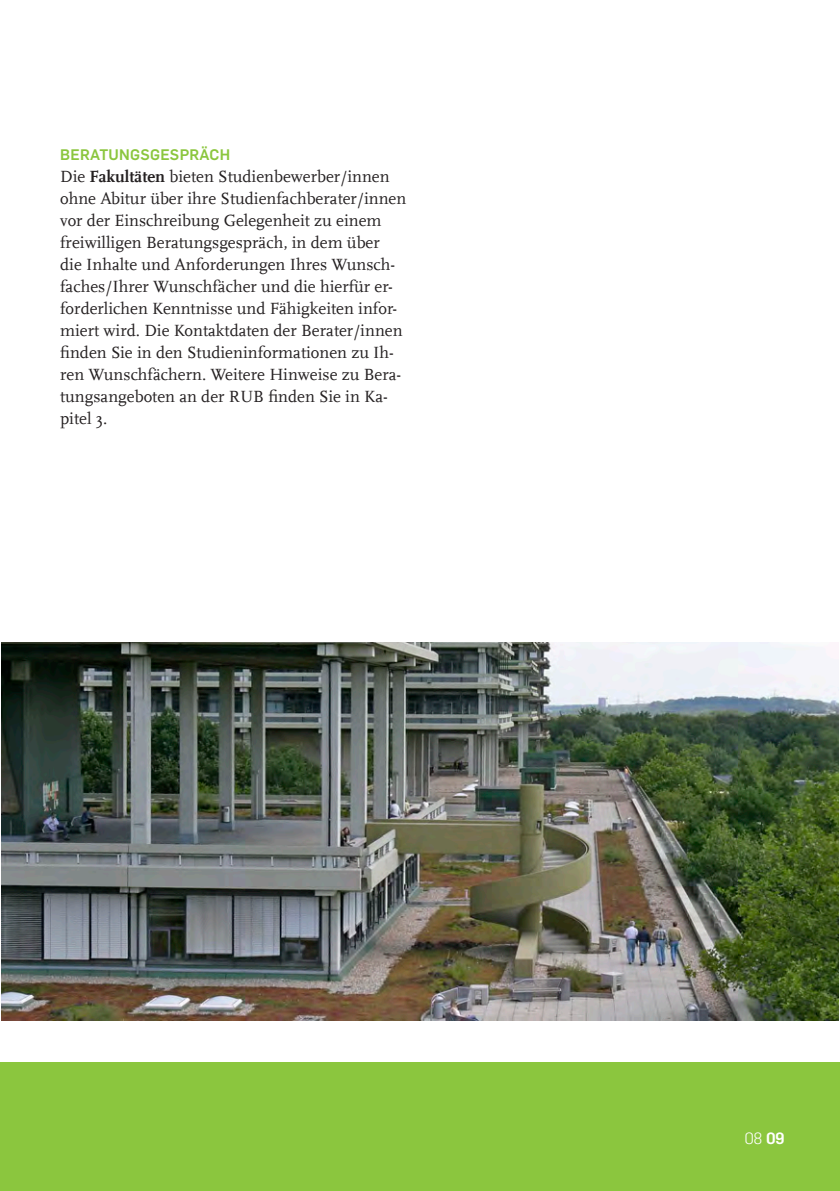
<style>
.page{position:relative;width:840px;height:1191px;background:#fff}
.page>*{position:absolute;margin:0;border:0;box-sizing:border-box;transform-origin:0 0}
.t1{font:17px/22px "RUB Scala MZ";color:#231f20}
.t2{font:300 16px "Rub Flama";color:#fff}
.t3{font:700 15px "Rub Flama";letter-spacing:.02em;color:#8bc63e}
.s1{font-weight:700}
</style>
<div class="page">
<div style="left:0;top:1062px;width:839px;height:129px;background:#8bc63e"></div>
<img style="left:2px;top:643px;width:835px;height:377px">
<p class="t3" style="left:60px;top:144px;width:171px">BERATUNGSGESPRÄCH</p>
<p class="t1" style="left:60px;top:165px;width:347px">Die <span class="s1">Fakultäten</span> bieten Studienbewerber/innen ohne Abitur über ihre Studienfachberater/innen vor der Einschreibung Gelegenheit zu einem freiwilligen Beratungsgespräch, in dem über<br>die Inhalte und Anforderungen Ihres Wunsch&shy;faches/Ihrer Wunschfächer und die hierfür er&shy;forderlichen Kenntnisse und Fähigkeiten infor&shy;miert wird. Die Kontaktdaten der Berater/innen finden Sie in den Studieninformationen zu Ih&shy;ren Wunschfächern. Weitere Hinweise zu Bera&shy;tungsangeboten an der RUB finden Sie in Ka&shy;pitel 3.</p>
<p class="t2" style="left:744px;top:1127px;width:41px">08 <span class="s1">09</span></p>
</div>
